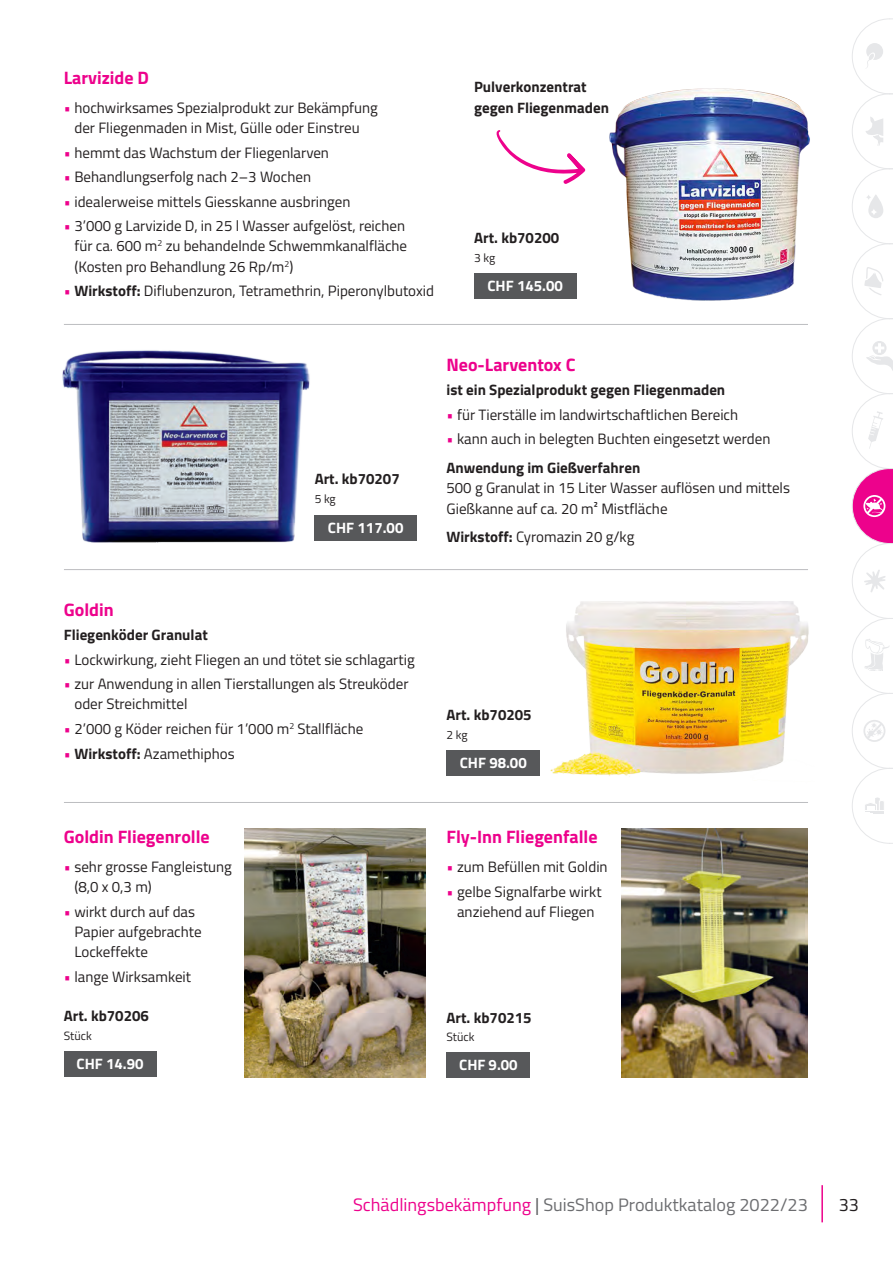
<style>
.page{position:relative;width:893px;height:1263px;background:#fff}
.page>*{position:absolute;margin:0;border:0;box-sizing:border-box;transform-origin:0 0}
.t1{font:700 18px "Titillium Web";color:#ed028c}
.t2{font:18px "Titillium Web";color:#6c6d70}
.t3{font:18px "Titillium Web";color:#231f20}
.t4{font:15px/20.2px "Titillium Web";color:#231f20}
.t5{font:700 15px/20.2px "Titillium Web";color:#231f20}
.t6{font:700 15px "Titillium Web";color:#fff}
.t7{font:12px "Titillium Web";color:#231f20}
.s1{color:#ed028c}
.s2{font-weight:700}
.s3{color:#57585a}
</style>
<div class="page">
<hr style="left:821px;top:1185px;width:2px;height:37px;background:#ed028c">
<svg style="left:852px;top:18px;width:41px;height:826px"></svg>
<img style="left:609px;top:88px;width:201px;height:213px">
<div style="left:474px;top:273px;width:102px;height:26px;background:#57585a"></div>
<svg style="left:496px;top:130px;width:89px;height:54px"></svg>
<hr style="left:64px;top:324px;width:744px;height:1px;background:#bcbdc0">
<hr style="left:64px;top:569px;width:744px;height:1px;background:#bcbdc0">
<hr style="left:64px;top:802px;width:744px;height:1px;background:#bcbdc0">
<img style="left:62px;top:350px;width:287px;height:193px">
<div style="left:315px;top:515px;width:102px;height:25px;background:#57585a"></div>
<img style="left:550px;top:601px;width:259px;height:176px">
<div style="left:446px;top:750px;width:94px;height:26px;background:#57585a"></div>
<div style="left:446px;top:1052px;width:84px;height:25px;background:#57585a"></div>
<div style="left:64px;top:1051px;width:92px;height:26px;background:#57585a"></div>
<img style="left:621px;top:828px;width:187px;height:249px">
<img style="left:244px;top:828px;width:181px;height:249px">
<p class="t1" style="left:64px;top:64px;width:87px">Larvizide D</p>
<p class="t4" style="left:64px;top:97px;width:316px;text-align:center"><span class="s1">•</span> hochwirksames Spezialprodukt zur Bekämpfung der Fliegenmaden in Mist, Gülle oder Einstreu</p>
<p class="t4" style="left:64px;top:142px;width:267px"><span class="s1">•</span> hemmt das Wachstum der Fliegenlarven</p>
<p class="t4" style="left:64px;top:166px;width:249px"><span class="s1">•</span> Behandlungserfolg nach 2–3 Wochen</p>
<p class="t4" style="left:64px;top:191px;width:288px"><span class="s1">•</span> idealerweise mittels Giesskanne ausbringen</p>
<p class="t4" style="left:74px;top:215px;width:334px;text-indent:-11px"><span class="s1">•</span> 3’000 g Larvizide D, in 25 l Wasser aufgelöst, reichen für ca. 600 m<sup>2</sup> zu behandelnde Schwemmkanalfläche (Kosten pro Behandlung 26 Rp/m<sup>2</sup>)</p>
<p class="t4" style="left:64px;top:280px;width:372px"><span class="s1">•</span> <span class="s2">Wirkstoff:</span> Diflubenzuron, Tetramethrin, Piperonylbutoxid</p>
<p class="t6" style="left:487px;top:274px;width:77px">CHF 145.00</p>
<p class="t5" style="left:474px;top:76px;width:136px">Pulverkonzentrat gegen Fliegenmaden</p>
<p class="t5" style="left:474px;top:227px;width:87px">Art. kb70200</p>
<p class="t7" style="left:474px;top:249px;width:23px">3 kg</p>
<p class="t5" style="left:315px;top:468px;width:87px">Art. kb70207</p>
<p class="t7" style="left:315px;top:490px;width:23px">5 kg</p>
<p class="t6" style="left:328px;top:516px;width:77px">CHF 117.00</p>
<p class="t1" style="left:64px;top:596px;width:51px">Goldin</p>
<p class="t5" style="left:64px;top:624px;width:145px">Fliegenköder Granulat</p>
<p class="t4" style="left:64px;top:649px;width:352px"><span class="s1">•</span> Lockwirkung, zieht Fliegen an und tötet sie schlagartig</p>
<p class="t4" style="left:74px;top:673px;width:336px;text-indent:-11px"><span class="s1">•</span> zur Anwendung in allen Tierstallungen als Streuköder oder Streichmittel</p>
<p class="t4" style="left:64px;top:718px;width:301px"><span class="s1">•</span> 2’000 g Köder reichen für 1’000 m<sup>2</sup> Stallfläche</p>
<p class="t4" style="left:64px;top:742px;width:172px"><span class="s1">•</span> <span class="s2">Wirkstoff:</span> Azamethiphos</p>
<p class="t1" style="left:64px;top:823px;width:148px">Goldin Fliegenrolle</p>
<p class="t4" style="left:74px;top:856px;width:159px;text-indent:-11px"><span class="s1">•</span> sehr grosse Fangleistung (8,0 x 0,3 m)</p>
<p class="t4" style="left:74px;top:901px;width:129px;text-indent:-11px"><span class="s1">•</span> wirkt durch auf das<br>Papier aufgebrachte<br>Lockeffekte</p>
<p class="t4" style="left:64px;top:966px;width:129px"><span class="s1">•</span> lange Wirksamkeit</p>
<p class="t1" style="left:446px;top:351px;width:131px">Neo-Larventox C</p>
<p class="t5" style="left:446px;top:379px;width:280px">ist ein Spezialprodukt gegen Fliegenmaden</p>
<p class="t4" style="left:446px;top:404px;width:293px"><span class="s1">•</span> für Tierställe im landwirtschaftlichen Bereich</p>
<p class="t4" style="left:446px;top:424px;width:325px;line-height:28.8px"><span class="s1">•</span> kann auch in belegten Buchten eingesetzt werden<br><span class="s2">Anwendung im Gießverfahren</span></p>
<p class="t4" style="left:446px;top:477px;width:345px">500 g Granulat in 15 Liter Wasser auflösen und mittels<br>Gießkanne auf ca. 20 m² Mistfläche</p>
<p class="t4" style="left:446px;top:526px;width:189px"><span class="s2">Wirkstoff:</span> Cyromazin 20 g/kg</p>
<p class="t5" style="left:446px;top:704px;width:87px">Art. kb70205</p>
<p class="t7" style="left:446px;top:726px;width:23px">2 kg</p>
<p class="t6" style="left:460px;top:751px;width:69px">CHF 98.00</p>
<p class="t1" style="left:446px;top:823px;width:153px">Fly-Inn Fliegenfalle</p>
<p class="t4" style="left:446px;top:856px;width:163px"><span class="s1">•</span> zum Befüllen mit Goldin</p>
<p class="t4" style="left:446px;top:880px;width:157px;text-align:center"><span class="s1">•</span> gelbe Signalfarbe wirkt anziehend auf Fliegen</p>
<p class="t5" style="left:64px;top:1005px;width:87px">Art. kb70206</p>
<p class="t7" style="left:64px;top:1027px;width:29px">Stück</p>
<p class="t6" style="left:77px;top:1052px;width:69px">CHF 14.90</p>
<p class="t6" style="left:459px;top:1053px;width:60px">CHF 9.00</p>
<p class="t5" style="left:446px;top:1006px;width:87px">Art. kb70215</p>
<p class="t7" style="left:446px;top:1028px;width:29px">Stück</p>
<p class="t2" style="left:353px;top:1191px;width:456px"><span class="s1">Schädlingsbekämpfung</span> <span class="s3">|</span> SuisShop Produktkatalog 2022/23</p>
<p class="t3" style="left:839px;top:1192px;width:22px">33</p>
</div>
